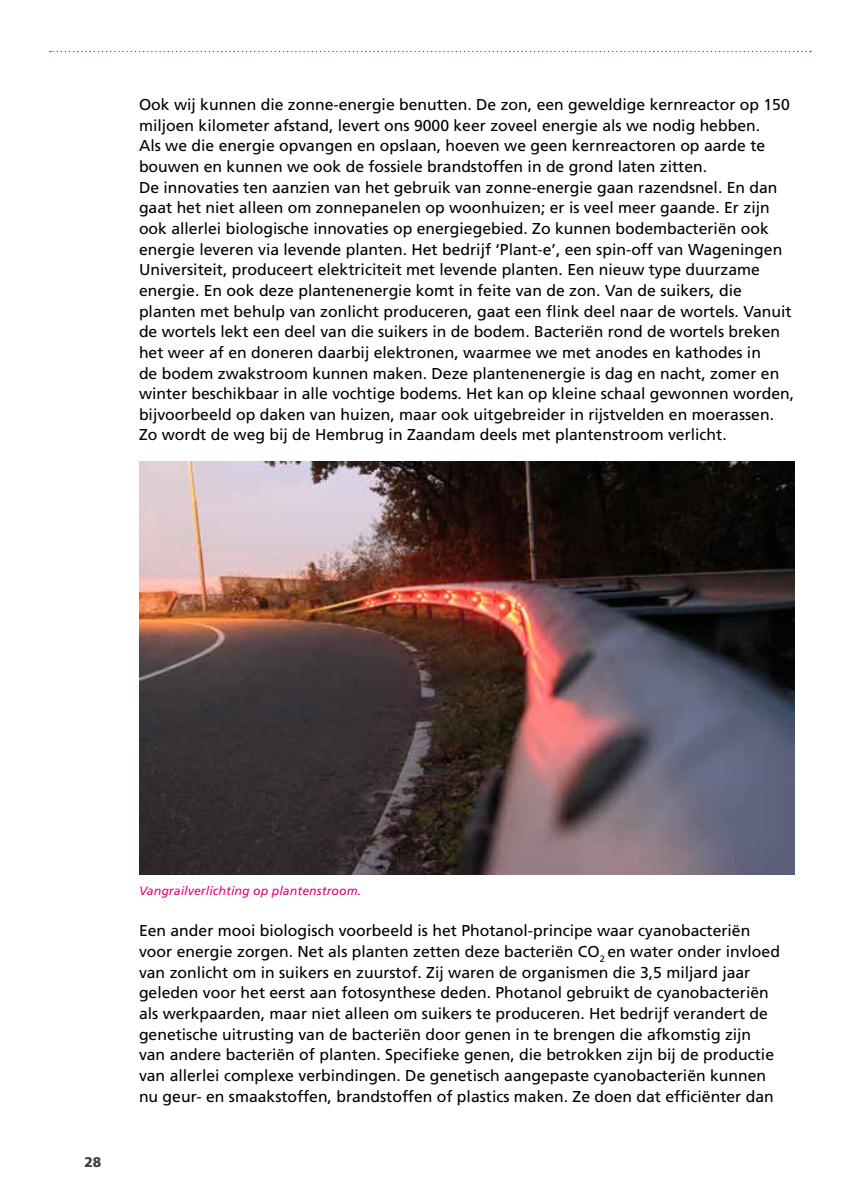
<style>
.page{position:relative;width:844px;height:1191px;background:#fff}
.page>*{position:absolute;margin:0;border:0;box-sizing:border-box;transform-origin:0 0}
.t1{font:15.75px/20.7px "Frutiger LT Std";color:#000}
.t2{font:900 14px "Frutiger LT Std";color:#3e3d40}
.t3{font:italic 12.25px "SAL Frutiger";color:#e2007a}
</style>
<div class="page">
<svg style="left:50px;top:51px;width:760px;height:1px"></svg>
<img style="left:139px;top:461px;width:655px;height:413px">
<p class="t1" style="left:139px;top:94px;width:656px">Ook wij kunnen die zonne-energie benutten. De zon, een geweldige kernreactor op 150 miljoen kilometer afstand, levert ons 9000 keer zoveel energie als we nodig hebben.<br>Als we die energie opvangen en opslaan, hoeven we geen kernreactoren op aarde te bouwen en kunnen we ook de fossiele brandstoffen in de grond laten zitten.<br>De innovaties ten aanzien van het gebruik van zonne-energie gaan razendsnel. En dan gaat het niet alleen om zonnepanelen op woonhuizen; er is veel meer gaande. Er zijn ook allerlei biologische innovaties op energiegebied. Zo kunnen bodembacteriën ook energie leveren via levende planten. Het bedrijf ‘Plant-e’, een spin-off van Wageningen Universiteit, produceert elektriciteit met levende planten. Een nieuw type duurzame energie. En ook deze plantenenergie komt in feite van de zon. Van de suikers, die planten met behulp van zonlicht produceren, gaat een flink deel naar de wortels. Vanuit de wortels lekt een deel van die suikers in de bodem. Bacteriën rond de wortels breken het weer af en doneren daarbij elektronen, waarmee we met anodes en kathodes in<br>de bodem zwakstroom kunnen maken. Deze plantenenergie is dag en nacht, zomer en winter beschikbaar in alle vochtige bodems. Het kan op kleine schaal gewonnen worden, bijvoorbeeld op daken van huizen, maar ook uitgebreider in rijstvelden en moerassen.<br>Zo wordt de weg bij de Hembrug in Zaandam deels met plantenstroom verlicht.</p>
<p class="t2" style="left:84px;top:1153px;width:18px">28</p>
<p class="t3" style="left:139px;top:883px;width:224px">Vangrailverlichting op plantenstroom.</p>
<p class="t1" style="left:139px;top:920px;width:642px">Een ander mooi biologisch voorbeeld is het Photanol-principe waar cyanobacteriën voor energie zorgen. Net als planten zetten deze bacteriën CO<sub>2</sub> en water onder invloed van zonlicht om in suikers en zuurstof. Zij waren de organismen die 3,5 miljard jaar geleden voor het eerst aan fotosynthese deden. Photanol gebruikt de cyanobacteriën als werkpaarden, maar niet alleen om suikers te produceren. Het bedrijf verandert de genetische uitrusting van de bacteriën door genen in te brengen die afkomstig zijn van andere bacteriën of planten. Specifieke genen, die betrokken zijn bij de productie van allerlei complexe verbindingen. De genetisch aangepaste cyanobacteriën kunnen nu geur- en smaakstoffen, brandstoffen of plastics maken. Ze doen dat efficiënter dan</p>
</div>
